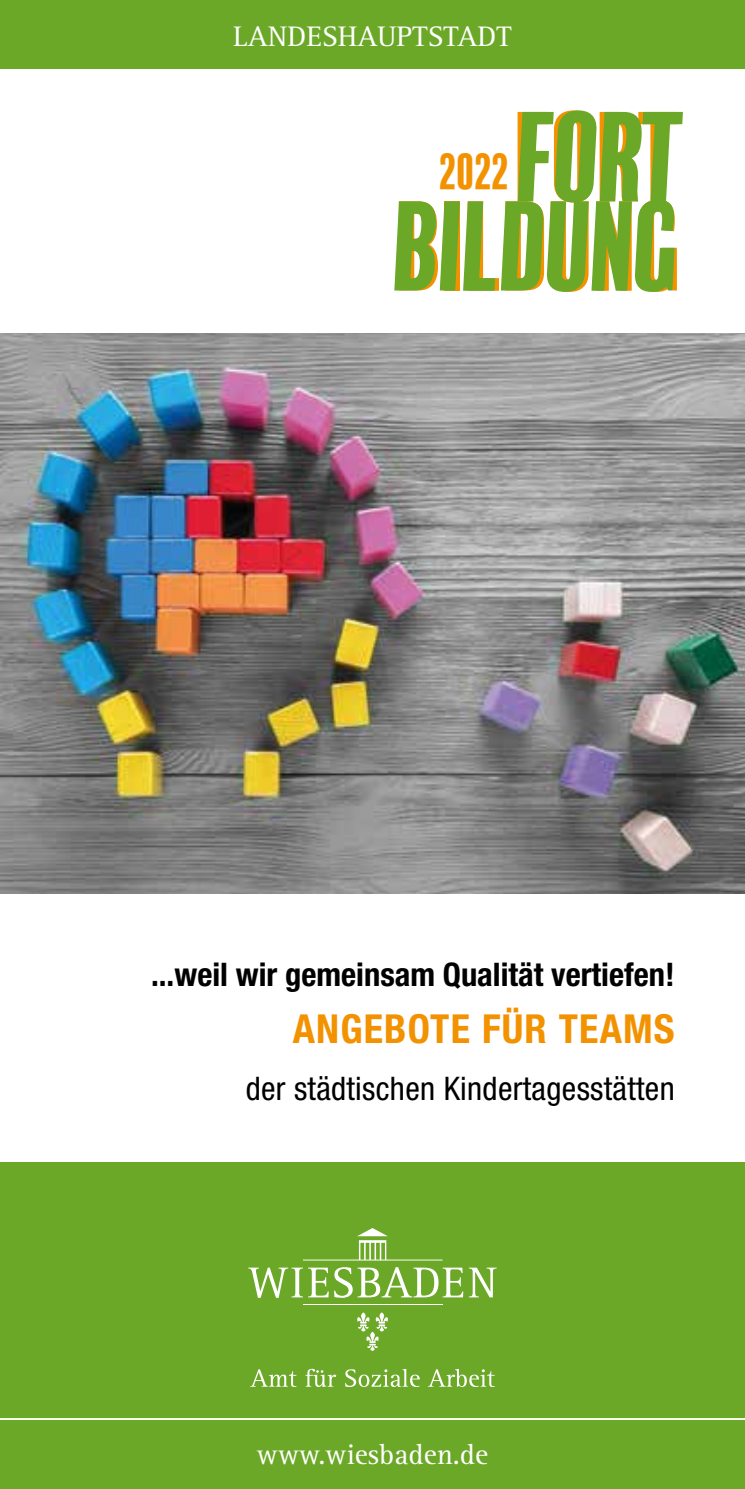
<style>
.page{position:relative;width:745px;height:1489px;background:#fff}
.page>*{position:absolute;margin:0;border:0;box-sizing:border-box;transform-origin:0 0}
.t1{font:116px/89.2px "Balboa Plus Fill";letter-spacing:-.07em;color:#f39200;text-align:right}
.t2{font:46.25px "Balboa Plus Fill";color:#f39200}
.t3{font:700 condensed 40px "Helvetica Neue";letter-spacing:.03em;color:#f39200}
.t4{font:700 condensed 32.5px "Helvetica Neue";color:#000}
.t5{font:condensed 32.5px "Helvetica Neue";letter-spacing:.01em;color:#000}
.t6{font:29.25px "Rotis Serif";color:#fff}
</style>
<div class="page">
<div style="left:0;top:0;width:744px;height:70px;background:#6ba828"></div>
<div style="left:0;top:1162px;width:744px;height:326px;background:#6ba828"></div>
<svg style="left:248px;top:1267px;width:80px;height:30px"></svg>
<svg style="left:334px;top:1267px;width:162px;height:30px"></svg>
<hr style="left:303px;top:1304px;width:139px;height:1px;background:#fff">
<svg style="left:303px;top:1228px;width:139px;height:32px"></svg>
<svg style="left:357px;top:1312px;width:31px;height:38px"></svg>
<svg style="left:251px;top:1369px;width:45px;height:17px"></svg>
<svg style="left:305px;top:1368px;width:31px;height:18px"></svg>
<svg style="left:345px;top:1369px;width:74px;height:17px"></svg>
<svg style="left:429px;top:1368px;width:65px;height:18px"></svg>
<hr style="left:0;top:1417px;width:744px;height:2px;background:#fff">
<svg style="left:394px;top:110px;width:288px;height:182px"></svg>
<hr style="left:0;top:69px;width:744px;height:2px;background:#fff">
<img style="left:0;top:333px;width:744px;height:560px">
<p class="t6" style="left:233px;top:19px;width:280px">LANDESHAUPTSTADT</p>
<h1 class="t1" style="left:394px;top:114px;width:294px">fORT<br>BILDUNG</h1>
<h2 class="t2" style="left:438px;top:146px;width:74px">2022</h2>
<p class="t4" style="left:151px;top:955px;width:525px">...weil wir gemeinsam Qualität vertiefen!</p>
<p class="t3" style="left:292px;top:1004px;width:383px">ANGEBOTE FÜR TEAMS</p>
<p class="t5" style="left:245px;top:1069px;width:430px">der städtischen Kindertagesstätten</p>
<p class="t6" style="left:257px;top:1437px;width:232px">www.wiesbaden.de</p>
</div>
